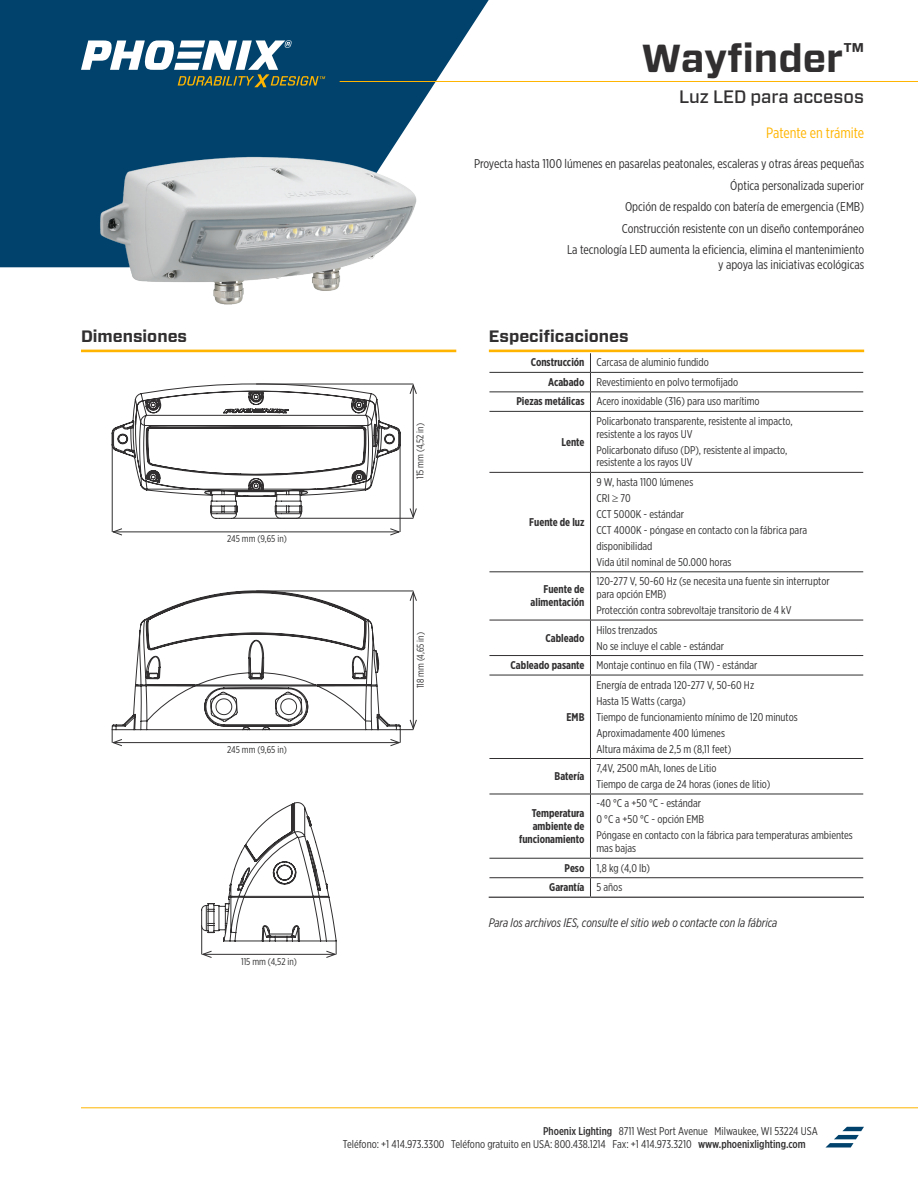
<style>
.page{position:relative;width:918px;height:1188px;background:#fff}
.page>*{position:absolute;margin:0;border:0;box-sizing:border-box;transform-origin:0 0}
.t1{font:700 39px "Forza";letter-spacing:-.005em;color:#312f30}
.t2{font:500 18px "Forza";color:#312f30}
.t3{font:700 16.5px "Forza";color:#312f30}
.Patent_Information{font:15px "Gotham X Narrow";letter-spacing:-.005em;color:#ffb500}
.Product_Description{font:12.75px/15px "Gotham X Narrow";color:#312f30;text-align:right}
.Body{font:italic 12.3px "Gotham X Narrow";color:#312f30}
.Table_Body{font:11.25px/12.8px "Gotham X Narrow";color:#312f30}
.Table_Headers{font:700 11.25px/12.8px "Gotham X Narrow";color:#312f30;text-align:right}
.Diagram_Dimensions{font:9.75px "Gotham X Narrow";color:#312f30}
.s1{font-weight:500}
</style>
<div class="page">
<hr style="left:81px;top:350px;width:375px;height:2px;background:#ffb500">
<hr style="left:489px;top:350px;width:375px;height:2px;background:#ffb500">
<svg style="left:0;top:0;width:489px;height:267px;fill:#00426b"></svg>
<hr style="left:340px;top:81px;width:578px;height:1px;background:#ffb500">
<svg style="left:81px;top:40px;width:244px;height:47px"></svg>
<hr style="left:81px;top:1107px;width:837px;height:1px;background:#ffb500">
<svg style="left:825px;top:1127px;width:39px;height:21px"></svg>
<hr style="left:489px;top:372px;width:101px;height:1px;background:#312f30">
<svg style="left:590px;top:353px;width:1px;height:58px"></svg>
<hr style="left:590px;top:412px;width:1px;height:60px;background:#312f30">
<hr style="left:590px;top:473px;width:1px;height:98px;background:#312f30">
<hr style="left:590px;top:572px;width:1px;height:48px;background:#312f30">
<hr style="left:590px;top:620px;width:1px;height:35px;background:#312f30">
<svg style="left:590px;top:656px;width:1px;height:19px"></svg>
<hr style="left:590px;top:675px;width:1px;height:83px;background:#312f30">
<hr style="left:590px;top:759px;width:1px;height:35px;background:#312f30">
<hr style="left:590px;top:794px;width:1px;height:64px;background:#312f30">
<hr style="left:590px;top:372px;width:273px;height:1px;background:#312f30">
<hr style="left:489px;top:391px;width:101px;height:1px;background:#312f30">
<hr style="left:590px;top:391px;width:273px;height:1px;background:#312f30">
<hr style="left:489px;top:411px;width:101px;height:1px;background:#312f30">
<hr style="left:590px;top:675px;width:273px;height:1px;background:#312f30">
<hr style="left:590px;top:758px;width:273px;height:1px;background:#312f30">
<hr style="left:590px;top:794px;width:273px;height:1px;background:#312f30">
<hr style="left:590px;top:858px;width:273px;height:1px;background:#312f30">
<hr style="left:590px;top:877px;width:273px;height:1px;background:#312f30">
<hr style="left:590px;top:411px;width:273px;height:1px;background:#312f30">
<hr style="left:489px;top:675px;width:101px;height:1px;background:#312f30">
<hr style="left:489px;top:758px;width:101px;height:1px;background:#312f30">
<hr style="left:489px;top:794px;width:101px;height:1px;background:#312f30">
<hr style="left:489px;top:858px;width:101px;height:1px;background:#312f30">
<hr style="left:489px;top:877px;width:101px;height:1px;background:#312f30">
<svg style="left:590px;top:859px;width:1px;height:38px"></svg>
<hr style="left:489px;top:472px;width:101px;height:1px;background:#312f30">
<hr style="left:590px;top:472px;width:273px;height:1px;background:#312f30">
<hr style="left:489px;top:571px;width:101px;height:1px;background:#312f30">
<hr style="left:590px;top:571px;width:273px;height:1px;background:#312f30">
<hr style="left:489px;top:620px;width:101px;height:1px;background:#312f30">
<hr style="left:489px;top:897px;width:101px;height:1px;background:#312f30">
<hr style="left:590px;top:897px;width:274px;height:1px;background:#312f30">
<hr style="left:590px;top:620px;width:273px;height:1px;background:#312f30">
<hr style="left:489px;top:655px;width:101px;height:1px;background:#312f30">
<hr style="left:590px;top:655px;width:273px;height:1px;background:#312f30">
<img style="left:85px;top:139px;width:345px;height:166px">
<hr style="left:113px;top:532px;width:286px;height:1px;background:#312f30">
<svg style="left:112px;top:528px;width:11px;height:8px"></svg>
<svg style="left:390px;top:528px;width:10px;height:8px"></svg>
<hr style="left:400px;top:445px;width:1px;height:87px;background:#312f30">
<hr style="left:112px;top:445px;width:1px;height:87px;background:#312f30">
<hr style="left:413px;top:385px;width:1px;height:132px;background:#312f30">
<svg style="left:409px;top:508px;width:8px;height:11px"></svg>
<svg style="left:409px;top:383px;width:8px;height:12px"></svg>
<hr style="left:233px;top:518px;width:180px;height:1px;background:#312f30">
<hr style="left:256px;top:384px;width:157px;height:1px;background:#312f30">
<svg style="left:201px;top:802px;width:136px;height:156px"></svg>
<svg style="left:111px;top:590px;width:306px;height:157px"></svg>
<svg style="left:112px;top:384px;width:288px;height:135px"></svg>
<h1 class="t1" style="left:642px;top:32px;width:224px">Wayfinder<sup>™</sup></h1>
<h2 class="t2" style="left:679px;top:85px;width:186px">Luz LED para accesos</h2>
<p class="Patent_Information" style="left:766px;top:124px;width:100px">Patente en trámite</p>
<p class="Product_Description" style="left:474px;top:156px;width:392px">Proyecta hasta 1100 lúmenes en pasarelas peatonales, escaleras y otras áreas pequeñas</p>
<p class="Product_Description" style="left:730px;top:178px;width:135px">Óptica personalizada superior</p>
<p class="Product_Description" style="left:625px;top:199px;width:241px">Opción de respaldo con batería de emergencia (EMB)</p>
<p class="Product_Description" style="left:622px;top:221px;width:244px">Construcción resistente con un diseño contemporáneo</p>
<p class="Product_Description" style="left:567px;top:242px;width:299px">La tecnología LED aumenta la eficiencia, elimina el mantenimiento y apoya las iniciativas ecológicas</p>
<h3 class="t3" style="left:81px;top:325px;width:108px">Dimensiones</h3>
<h3 class="t3" style="left:489px;top:325px;width:141px">Especificaciones</h3>
<p class="Diagram_Dimensions" style="left:227px;top:533px;width:61px">245 mm (9,65 in)</p>
<p class="Diagram_Dimensions" style="left:227px;top:744px;width:61px">245 mm (9,65 in)</p>
<p class="Diagram_Dimensions" style="left:241px;top:956px;width:57px">115 mm (4,52 in)</p>
<p class="Diagram_Dimensions" style="left:414px;top:479px;width:57px;rotate:-90deg">115 mm (4,52 in)</p>
<p class="Diagram_Dimensions" style="left:414px;top:688px;width:58px;rotate:-90deg">118 mm (4,65 in)</p>
<p class="Table_Headers" style="left:531px;top:356px;width:55px">Construcción</p>
<p class="Table_Body" style="left:596px;top:356px;width:114px">Carcasa de aluminio fundido</p>
<p class="Table_Headers" style="left:548px;top:375px;width:38px">Acabado</p>
<p class="Table_Body" style="left:596px;top:375px;width:143px">Revestimiento en polvo termofijado</p>
<p class="Table_Headers" style="left:516px;top:395px;width:70px">Piezas metálicas</p>
<p class="Table_Body" style="left:596px;top:395px;width:165px">Acero inoxidable (316) para uso marítimo</p>
<p class="Table_Headers" style="left:561px;top:435px;width:25px">Lente</p>
<p class="Table_Body" style="left:596px;top:414px;width:198px">Policarbonato transparente, resistente al impacto, resistente a los rayos UV</p>
<p class="Table_Body" style="left:596px;top:443px;width:192px">Policarbonato difuso (DP), resistente al impacto, resistente a los rayos UV</p>
<p class="Table_Headers" style="left:529px;top:515px;width:57px">Fuente de luz</p>
<p class="Table_Body" style="left:596px;top:475px;width:98px">9 W, hasta 1100 lúmenes</p>
<p class="Table_Body" style="left:596px;top:491px;width:36px">CRI ≥ 70</p>
<p class="Table_Body" style="left:596px;top:507px;width:89px">CCT 5000K - estándar</p>
<p class="Table_Body" style="left:596px;top:523px;width:212px">CCT 4000K - póngase en contacto con la fábrica para</p>
<p class="Table_Body" style="left:596px;top:539px;width:58px">disponibilidad</p>
<p class="Table_Body" style="left:596px;top:555px;width:136px">Vida útil nominal de 50.000 horas</p>
<p class="Table_Headers" style="left:531px;top:583px;width:55px">Fuente de alimentación</p>
<p class="Table_Body" style="left:596px;top:575px;width:235px">120-277 V, 50-60 Hz (se necesita una fuente sin interruptor para opción EMB)</p>
<p class="Table_Body" style="left:596px;top:604px;width:197px">Protección contra sobrevoltaje transitorio de 4 kV</p>
<p class="Table_Headers" style="left:545px;top:631px;width:41px">Cableado</p>
<p class="Table_Body" style="left:596px;top:623px;width:62px">Hilos trenzados</p>
<p class="Table_Body" style="left:596px;top:639px;width:129px">No se incluye el cable - estándar</p>
<p class="Table_Headers" style="left:511px;top:659px;width:75px">Cableado pasante</p>
<p class="Table_Body" style="left:596px;top:659px;width:162px">Montaje continuo en fila (TW) - estándar</p>
<p class="Table_Headers" style="left:567px;top:710px;width:19px">EMB</p>
<p class="Table_Headers" style="left:555px;top:770px;width:31px">Batería</p>
<p class="Table_Headers" style="left:519px;top:807px;width:67px">Temperatura ambiente de funcionamiento</p>
<p class="Table_Body" style="left:596px;top:678px;width:159px">Energía de entrada 120-277 V, 50-60 Hz</p>
<p class="Table_Body" style="left:596px;top:694px;width:91px">Hasta 15 Watts (carga)</p>
<p class="Table_Body" style="left:596px;top:710px;width:203px">Tiempo de funcionamiento mínimo de 120 minutos</p>
<p class="Table_Body" style="left:596px;top:726px;width:130px">Aproximadamente 400 lúmenes</p>
<p class="Table_Body" style="left:596px;top:742px;width:136px">Altura máxima de 2,5 m (8,11 feet)</p>
<p class="Table_Body" style="left:596px;top:761px;width:122px">7,4V, 2500 mAh, Iones de Litio</p>
<p class="Table_Body" style="left:596px;top:777px;width:175px">Tiempo de carga de 24 horas (iones de litio)</p>
<p class="Table_Body" style="left:596px;top:797px;width:106px">-40 °C a +50 °C - estándar</p>
<p class="Table_Body" style="left:596px;top:813px;width:109px">0 °C a +50 °C - opción EMB</p>
<p class="Table_Body" style="left:596px;top:829px;width:258px">Póngase en contacto con la fábrica para temperaturas ambientes mas bajas</p>
<p class="Table_Headers" style="left:565px;top:861px;width:21px">Peso</p>
<p class="Table_Body" style="left:596px;top:861px;width:55px">1,8 kg (4,0 lb)</p>
<p class="Table_Headers" style="left:549px;top:881px;width:37px">Garantía</p>
<p class="Table_Body" style="left:596px;top:881px;width:27px">5 años</p>
<p class="Body" style="left:489px;top:915px;width:290px">Para los archivos IES, consulte el sitio web o contacte con la fábrica</p>
<p class="Table_Body" style="left:343px;top:1124px;width:476px;text-indent:200px"><span class="s1">Phoenix Lighting</span> 8711 West Port Avenue Milwaukee, WI 53224 USA<br>Teléfono: +1 414.973.3300 Teléfono gratuito en USA: 800.438.1214 Fax: +1 414.973.3210 <span class="s1">www.phoenixlighting.com</span></p>
</div>
